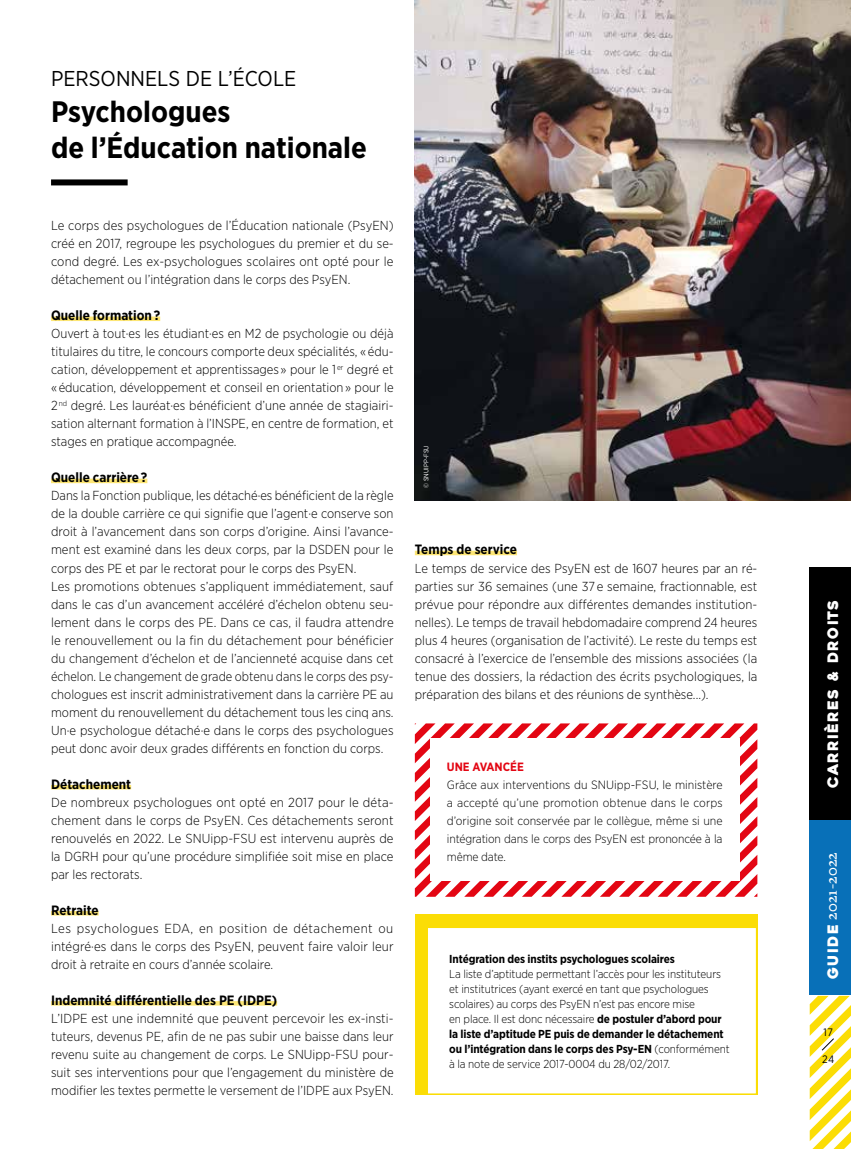
<style>
.page{position:relative;width:851px;height:1149px;background:#fff}
.page>*{position:absolute;margin:0;border:0;box-sizing:border-box;transform-origin:0 0}
.t1{font:700 29.55px/36px "Gotham Narrow";color:#000}
.t2{font:21.45px "Gotham Narrow";color:#000}
.t3{font:600 15.6px "Freight Text Pro";letter-spacing:.015em;color:#fff}
.t4{font:14.4px "Heavitas";letter-spacing:.1em;color:#fff}
.t5{font:700 13.5px "Gotham Narrow";color:#000}
.t6{font:300 13.05px/18px "Gotham Narrow";color:#000;text-align:justify}
.t7{font:300 12px/18px "Gotham Narrow";letter-spacing:-.01em;color:#000;text-align:justify}
.t8{font:700 12px "Gotham Narrow";color:#e30613}
.t9{font:300 11.55px/15px "Gotham Narrow";letter-spacing:-.01em;color:#000}
.t10{font:700 11.55px "Gotham Narrow";letter-spacing:-.01em;color:#000}
.t11{font:10.8px "Gotham Narrow";color:#000}
.t12{font:6.6px "Gotham Narrow";color:#fff}
.s1{font-weight:700}
</style>
<div class="page">
<div style="left:51px;top:316px;width:109px;height:5px;background:#fde674"></div>
<div style="left:51px;top:478px;width:96px;height:5px;background:#fde674"></div>
<div style="left:51px;top:784px;width:80px;height:5px;background:#fde674"></div>
<div style="left:51px;top:910px;width:48px;height:5px;background:#fde674"></div>
<svg style="left:51px;top:1001px;width:226px;height:4px"></svg>
<svg style="left:415px;top:723px;width:342px;height:173px"></svg>
<div style="left:430px;top:738px;width:309px;height:143px;background:#fff"></div>
<img style="left:415px;top:0;width:435px;height:500px">
<div style="left:415px;top:550px;width:102px;height:5px;background:#fde674"></div>
<div style="left:415px;top:914px;width:342px;height:180px;background:#fbdd05"></div>
<div style="left:427px;top:927px;width:329px;height:166px;background:#fff"></div>
<div style="left:426px;top:926px;width:331px;height:168px;border:2px solid #fbdd05"></div>
<div style="left:51px;top:179px;width:77px;height:6px;background:#000"></div>
<div style="left:809px;top:567px;width:41px;height:252px;background:#000"></div>
<div style="left:809px;top:819px;width:41px;height:177px;background:#0870b8"></div>
<svg style="left:809px;top:995px;width:41px;height:153px"></svg>
<h2 class="t2" style="left:51px;top:65px;width:247px">PERSONNELS DE L’ÉCOLE</h2>
<h1 class="t1" style="left:51px;top:93px;width:317px">Psychologues<br>de l’Éducation nationale</h1>
<p class="t6" style="left:51px;top:216px;width:344px">Le corps des psychologues de l’Éducation nationale (PsyEN) créé en 2017, regroupe les psychologues du premier et du se&shy;cond degré. Les ex-psychologues scolaires ont opté pour le détachement ou l’intégration dans le corps des PsyEN.</p>
<p class="t5" style="left:51px;top:307px;width:111px">Quelle formation ?</p>
<p class="t6" style="left:51px;top:324px;width:344px">Ouvert à tout·es les étudiant·es en M2 de psychologie ou déjà titulaires du titre, le concours comporte deux spécialités, « édu&shy;cation, développement et apprentissages » pour le 1 <sup>er</sup> degré et « éducation, développement et conseil en orientation » pour le 2 <sup>nd</sup> degré. Les lauréat·es bénéficient d’une année de stagiairi&shy;sation alternant formation à l’INSPE, en centre de formation, et stages en pratique accompagnée.</p>
<p class="t5" style="left:51px;top:469px;width:98px">Quelle carrière ?</p>
<p class="t6" style="left:51px;top:486px;width:344px;text-align:left">Dans la Fonction publique, les détaché·es bénéficient de la règle de la double carrière ce qui signifie que l’agent·e conserve son droit à l’avancement dans son corps d’origine. Ainsi l’avance&shy;ment est examiné dans les deux corps, par la DSDEN pour le corps des PE et par le rectorat pour le corps des PsyEN.<br>Les promotions obtenues s’appliquent immédiatement, sauf dans le cas d’un avancement accéléré d’échelon obtenu seu&shy;lement dans le corps des PE. Dans ce cas, il faudra attendre le renouvellement ou la fin du détachement pour bénéficier du changement d’échelon et de l’ancienneté acquise dans cet échelon. Le changement de grade obtenu dans le corps des psy&shy;chologues est inscrit administrativement dans la carrière PE au moment du renouvellement du détachement tous les cinq ans.<br>Un·e psychologue détaché·e dans le corps des psychologues peut donc avoir deux grades différents en fonction du corps.</p>
<p class="t5" style="left:51px;top:775px;width:82px">Détachement</p>
<p class="t6" style="left:51px;top:792px;width:344px">De nombreux psychologues ont opté en 2017 pour le déta&shy;chement dans le corps de PsyEN. Ces détachements seront renouvelés en 2022. Le SNUipp-FSU est intervenu auprès de la DGRH pour qu’une procédure simplifiée soit mise en place par les rectorats.</p>
<p class="t5" style="left:51px;top:901px;width:49px">Retraite</p>
<p class="t6" style="left:51px;top:918px;width:344px">Les psychologues EDA, en position de détachement ou intégré·es dans le corps des PsyEN, peuvent faire valoir leur droit à retraite en cours d’année scolaire.</p>
<p class="t5" style="left:51px;top:991px;width:227px">Indemnité différentielle des PE (IDPE)</p>
<p class="t6" style="left:51px;top:1008px;width:344px">L’IDPE est une indemnité que peuvent percevoir les ex-insti&shy;tuteurs, devenus PE, afin de ne pas subir une baisse dans leur revenu suite au changement de corps. Le SNUipp-FSU pour&shy;suit ses interventions pour que l’engagement du ministère de modifier les textes permette le versement de l’IDPE aux PsyEN.</p>
<p class="t12" style="left:422px;top:487px;width:44px;rotate:-90deg">© SNUIPP-FSU</p>
<p class="t5" style="left:415px;top:541px;width:104px">Temps de service</p>
<p class="t6" style="left:415px;top:558px;width:344px">Le temps de service des PsyEN est de 1607 heures par an ré&shy;parties sur 36 semaines (une 37 e semaine, fractionnable, est prévue pour répondre aux différentes demandes institution&shy;nelles). Le temps de travail hebdomadaire comprend 24 heures plus 4 heures (organisation de l’activité). Le reste du temps est consacré à l’exercice de l’ensemble des missions associées (la tenue des dossiers, la rédaction des écrits psychologiques, la préparation des bilans et des réunions de synthèse...).</p>
<p class="t8" style="left:447px;top:758px;width:78px">UNE AVANCÉE</p>
<p class="t7" style="left:447px;top:775px;width:277px">Grâce aux interventions du SNUipp-FSU, le ministère a accepté qu’une promotion obtenue dans le corps d’origine soit conservée par le collègue, même si une intégration dans le corps des PsyEN est prononcée à la même date.</p>
<p class="t10" style="left:449px;top:951px;width:227px">Intégration des instits psychologues scolaires</p>
<p class="t9" style="left:449px;top:965px;width:282px">La liste d’aptitude permettant l’accès pour les instituteurs et institutrices (ayant exercé en tant que psychologues scolaires) au corps des PsyEN n’est pas encore mise<br>en place. Il est donc nécessaire <span class="s1">de postuler d’abord pour la liste d’aptitude PE puis de demander le détachement ou l’intégration dans le corps des Psy-EN</span> (conformément à la note de service 2017-0004 du 28/02/2017.</p>
<p class="t4" style="left:824px;top:787px;width:189px;rotate:-90deg">carrières &amp; droits</p>
<p class="t3" style="left:821px;top:979px;width:129px;rotate:-90deg"><sub>GUIDE</sub> 2021-2022</p>
<p class="t11" style="left:823px;top:1025px;width:11px">17</p>
<p class="t11" style="left:822px;top:1052px;width:14px">24</p>
</div>
